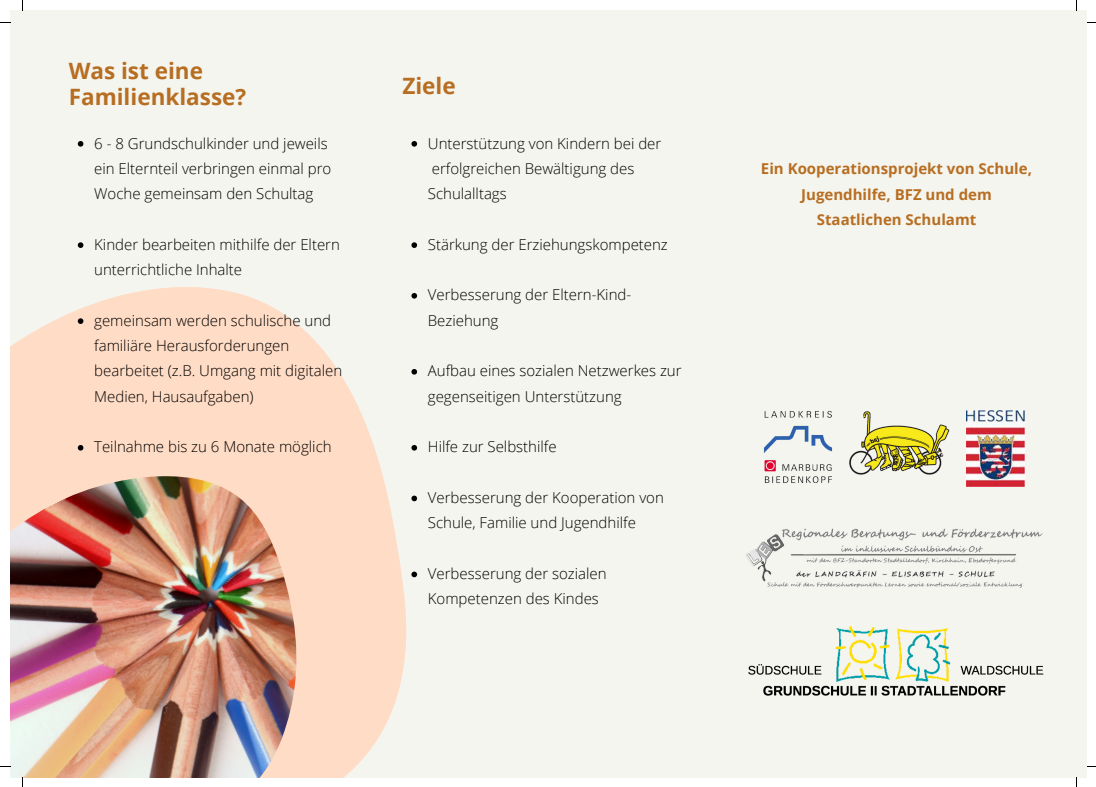
<style>
.page{position:relative;width:1096px;height:787px;background:#fff}
.page>*{position:absolute;margin:0;border:0;box-sizing:border-box;transform-origin:0 0}
.t1{font:700 22.5px/25.4px "Open Sans";color:#b76e22}
.t2{font:300 15px/25.4px "Open Sans";color:#000}
.t3{font:700 15px/25.4px "Open Sans";color:#b76e22;text-align:center}
</style>
<div class="page">
<div style="left:10px;top:10px;width:1076px;height:768px;background:#f5f5ef"></div>
<svg style="left:10px;top:244px;width:408px;height:534px;fill:#ffdcc5"></svg>
<svg style="left:411px;top:141px;width:6px;height:6px"></svg>
<svg style="left:411px;top:242px;width:6px;height:6px"></svg>
<svg style="left:411px;top:293px;width:6px;height:6px"></svg>
<svg style="left:411px;top:369px;width:6px;height:6px"></svg>
<svg style="left:411px;top:445px;width:6px;height:6px"></svg>
<svg style="left:411px;top:496px;width:6px;height:5px"></svg>
<svg style="left:411px;top:572px;width:6px;height:5px"></svg>
<img style="left:10px;top:474px;width:292px;height:304px">
<img style="left:849px;top:411px;width:101px;height:64px">
<img style="left:748px;top:626px;width:296px;height:70px">
<img style="left:764px;top:411px;width:68px;height:73px">
<svg style="left:78px;top:141px;width:5px;height:6px"></svg>
<svg style="left:78px;top:242px;width:5px;height:6px"></svg>
<svg style="left:78px;top:318px;width:5px;height:6px"></svg>
<svg style="left:78px;top:445px;width:5px;height:6px"></svg>
<img style="left:746px;top:528px;width:297px;height:60px">
<img style="left:966px;top:411px;width:58px;height:76px">
<p class="t1" style="left:69px;top:58px;width:179px">Was ist eine<br>Familienklasse?</p>
<p class="t2" style="left:94px;top:130px;width:239px">6 - 8 Grundschulkinder und jeweils ein Elternteil verbringen einmal pro<br>Woche gemeinsam den Schultag</p>
<p class="t2" style="left:94px;top:231px;width:247px">Kinder bearbeiten mithilfe der Eltern unterrichtliche Inhalte</p>
<p class="t2" style="left:94px;top:307px;width:249px">gemeinsam werden schulische und familiäre Herausforderungen bearbeitet (z.B. Umgang mit digitalen<br>Medien, Hausaufgaben)</p>
<p class="t2" style="left:94px;top:434px;width:239px">Teilnahme bis zu 6 Monate möglich</p>
<p class="t1" style="left:402px;top:72px;width:55px">Ziele</p>
<p class="t2" style="left:428px;top:130px;width:235px">Unterstützung von Kindern bei der erfolgreichen Bewältigung des<br>Schulalltags</p>
<p class="t2" style="left:428px;top:231px;width:241px">Stärkung der Erziehungskompetenz</p>
<p class="t2" style="left:428px;top:282px;width:205px">Verbesserung der Eltern-Kind-<br>Beziehung</p>
<p class="t2" style="left:428px;top:358px;width:255px">Aufbau eines sozialen Netzwerkes zur gegenseitigen Unterstützung</p>
<p class="t2" style="left:428px;top:434px;width:130px">Hilfe zur Selbsthilfe</p>
<p class="t2" style="left:428px;top:485px;width:237px">Verbesserung der Kooperation von<br>Schule, Familie und Jugendhilfe</p>
<p class="t2" style="left:428px;top:561px;width:180px">Verbesserung der sozialen<br>Kompetenzen des Kindes</p>
<p class="t3" style="left:760px;top:156px;width:272px">Ein Kooperationsprojekt von Schule,<br>Jugendhilfe, BFZ und dem</p>
<p class="t3" style="left:816px;top:206px;width:161px">Staatlichen Schulamt</p>
</div>
